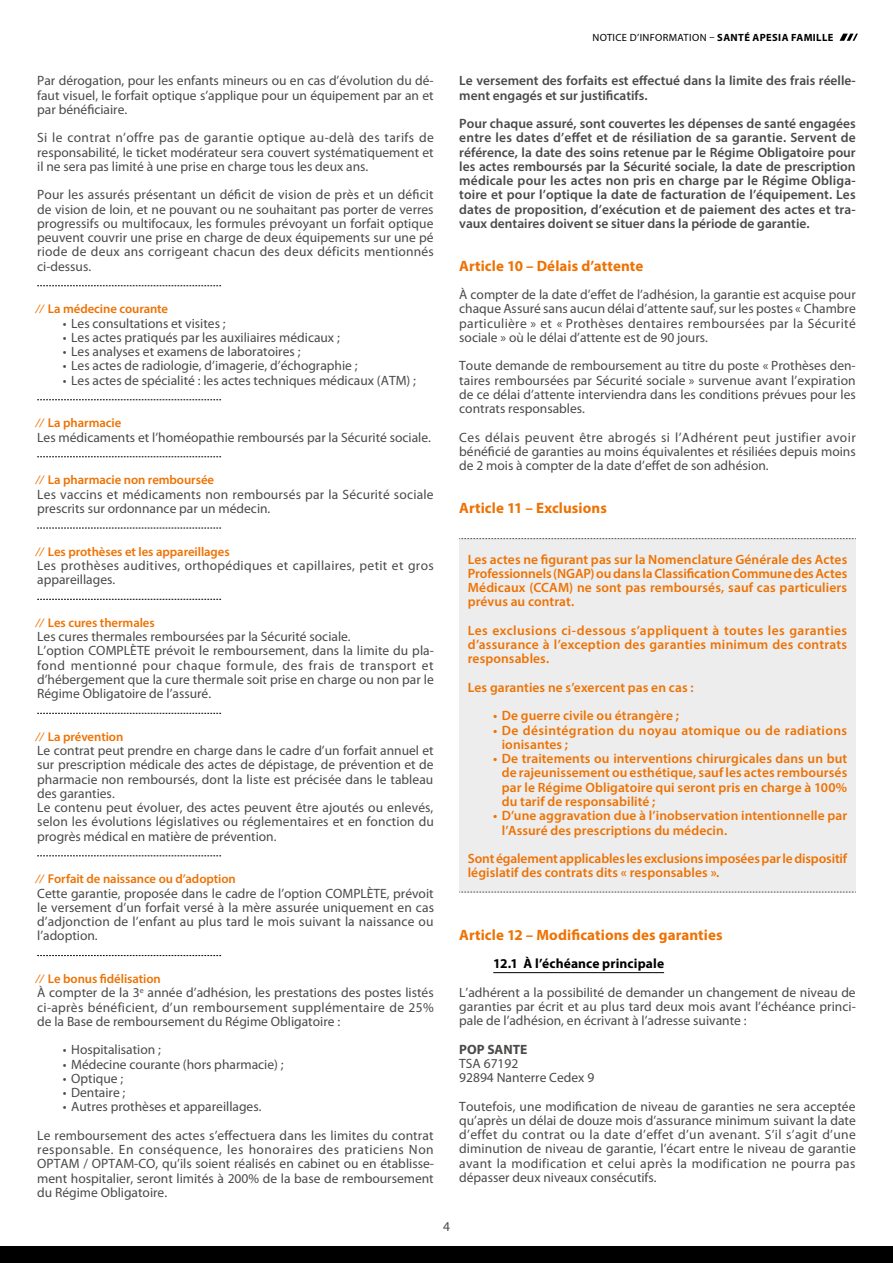
<style>
.page{position:relative;width:893px;height:1263px;background:#fff}
.page>*{position:absolute;margin:0;border:0;box-sizing:border-box;transform-origin:0 0}
.t1{font:700 15px "Myriad Pro";letter-spacing:.005em;color:#ee7203}
.t2{font:13.5px/14.2px "Myriad Pro";color:#4a4a49;text-align:justify}
.t3{font:600 13.5px/14.2px "Myriad Pro";letter-spacing:.005em;color:#ee7203;text-align:justify}
.t4{font:600 13.5px/14.2px "Myriad Pro";color:#4a4a49}
.t5{font:13.5px/14.2px "Myriad Pro";letter-spacing:.025em;color:#4a4a49}
.t6{font:600 13.5px/14.2px "Myriad Pro";letter-spacing:.03em;color:#ee7203}
.t7{font:700 13.5px "Myriad Pro";letter-spacing:.01em;color:#000}
.t8{font:700 13.5px "Myriad Pro";color:#4a4a49}
.t9{font:600 12.75px "Myriad Pro";letter-spacing:-.005em;color:#ee7203}
.t10{font:10.5px "Myriad Pro";letter-spacing:.035em;color:#000}
.s1{font-weight:700}
</style>
<div class="page">
<svg style="left:839px;top:34px;width:19px;height:7px"></svg>
<div style="left:0;top:1246px;width:893px;height:17px;background:#000"></div>
<svg style="left:37px;top:285px;width:184px;height:1px"></svg>
<svg style="left:37px;top:399px;width:184px;height:1px"></svg>
<svg style="left:37px;top:456px;width:184px;height:1px"></svg>
<svg style="left:37px;top:528px;width:184px;height:1px"></svg>
<svg style="left:37px;top:599px;width:184px;height:1px"></svg>
<svg style="left:37px;top:713px;width:184px;height:1px"></svg>
<svg style="left:37px;top:855px;width:184px;height:1px"></svg>
<svg style="left:37px;top:955px;width:184px;height:1px"></svg>
<hr style="left:493px;top:972px;width:171px;height:1px;background:#000">
<div style="left:459px;top:539px;width:397px;height:353px;background:#ededed"></div>
<svg style="left:459px;top:538px;width:397px;height:1px"></svg>
<svg style="left:459px;top:892px;width:397px;height:1px"></svg>
<p class="t10" style="left:592px;top:31px;width:242px">NOTICE D’INFORMATION – <span class="s1">SANTÉ APESIA FAMILLE</span></p>
<p class="t2" style="left:37px;top:74px;width:398px">Par dérogation, pour les enfants mineurs ou en cas d’évolution du dé&shy;faut visuel, le forfait optique s’applique pour un équipement par an et par bénéficiaire.</p>
<p class="t2" style="left:37px;top:131px;width:398px">Si le contrat n’offre pas de garantie optique au-delà des tarifs de responsabilité, le ticket modérateur sera couvert systématiquement et il ne sera pas limité à une prise en charge tous les deux ans.</p>
<p class="t2" style="left:37px;top:188px;width:398px">Pour les assurés présentant un déficit de vision de près et un déficit de vision de loin, et ne pouvant ou ne souhaitant pas porter de verres progressifs ou multifocaux, les formules prévoyant un forfait optique peuvent couvrir une prise en charge de deux équipements sur une pé riode de deux ans corrigeant chacun des deux déficits mentionnés ci-dessus.</p>
<p class="t9" style="left:37px;top:301px;width:132px">⁄ ⁄ La médecine courante</p>
<p class="t2" style="left:63px;top:316px;width:164px">• Les consultations et visites ;</p>
<p class="t2" style="left:63px;top:330px;width:279px">• Les actes pratiqués par les auxiliaires médicaux ;</p>
<p class="t2" style="left:63px;top:345px;width:239px">• Les analyses et examens de laboratoires ;</p>
<p class="t2" style="left:63px;top:359px;width:296px">• Les actes de radiologie, d’imagerie, d’échographie ;</p>
<p class="t2" style="left:63px;top:373px;width:355px">• Les actes de spécialité : les actes techniques médicaux (ATM) ;</p>
<p class="t9" style="left:37px;top:415px;width:86px">⁄ ⁄ La pharmacie</p>
<p class="t2" style="left:37px;top:430px;width:395px">Les médicaments et l’homéopathie remboursés par la Sécurité sociale.</p>
<p class="t9" style="left:37px;top:472px;width:178px">⁄ ⁄ La pharmacie non remboursée</p>
<p class="t2" style="left:37px;top:487px;width:398px">Les vaccins et médicaments non remboursés par la Sécurité sociale prescrits sur ordonnance par un médecin.</p>
<p class="t9" style="left:37px;top:543px;width:194px">⁄ ⁄ Les prothèses et les appareillages</p>
<p class="t5" style="left:37px;top:558px;width:398px">Les prothèses auditives, orthopédiques et capillaires, petit et gros appareillages.</p>
<p class="t9" style="left:37px;top:614px;width:119px">⁄ ⁄ Les cures thermales</p>
<p class="t2" style="left:37px;top:630px;width:398px;text-align:left">Les cures thermales remboursées par la Sécurité sociale.<br>L’option COMPLÈTE prévoit le remboursement, dans la limite du pla&shy;fond mentionné pour chaque formule, des frais de transport et d’hébergement que la cure thermale soit prise en charge ou non par le Régime Obligatoire de l’assuré.</p>
<p class="t9" style="left:37px;top:728px;width:88px">⁄ ⁄ La prévention</p>
<p class="t2" style="left:37px;top:744px;width:398px;text-align:left">Le contrat peut prendre en charge dans le cadre d’un forfait annuel et sur prescription médicale des actes de dépistage, de prévention et de pharmacie non remboursés, dont la liste est précisée dans le tableau des garanties.<br>Le contenu peut évoluer, des actes peuvent être ajoutés ou enlevés, selon les évolutions législatives ou réglementaires et en fonction du progrès médical en matière de prévention.</p>
<p class="t9" style="left:37px;top:871px;width:200px">⁄ ⁄ Forfait de naissance ou d’adoption</p>
<p class="t2" style="left:37px;top:886px;width:398px">Cette garantie, proposée dans le cadre de l’option COMPLÈTE, prévoit le versement d’un forfait versé à la mère assurée uniquement en cas d’adjonction de l’enfant au plus tard le mois suivant la naissance ou l’adoption.</p>
<p class="t9" style="left:37px;top:971px;width:125px">⁄ ⁄ Le bonus fidélisation</p>
<p class="t2" style="left:37px;top:986px;width:398px">À compter de la 3<sup>e</sup> année d’adhésion, les prestations des postes listés ci-après bénéficient, d’un remboursement supplémentaire de 25% de la Base de remboursement du Régime Obligatoire :</p>
<p class="t2" style="left:63px;top:1043px;width:100px">• Hospitalisation ;</p>
<p class="t2" style="left:63px;top:1057px;width:222px">• Médecine courante (hors pharmacie) ;</p>
<p class="t2" style="left:63px;top:1071px;width:62px">• Optique ;</p>
<p class="t2" style="left:63px;top:1086px;width:64px">• Dentaire ;</p>
<p class="t2" style="left:37px;top:1093px;width:398px;line-height:28.5px;text-indent:26px">• Autres prothèses et appareillages.<br>Le remboursement des actes s’effectuera dans les limites du contrat</p>
<p class="t2" style="left:37px;top:1143px;width:398px">responsable. En conséquence, les honoraires des praticiens Non OPTAM / OPTAM-CO, qu’ils soient réalisés en cabinet ou en établisse&shy;ment hospitalier, seront limités à 200% de la base de remboursement du Régime Obligatoire.</p>
<p class="t4" style="left:459px;top:73px;width:398px">Le versement des forfaits est effectué dans la limite des frais réelle&shy;ment engagés et sur justificatifs.</p>
<p class="t4" style="left:459px;top:116px;width:398px;text-align:justify">Pour chaque assuré, sont couvertes les dépenses de santé engagées entre les dates d’effet et de résiliation de sa garantie. Servent de référence, la date des soins retenue par le Régime Obligatoire pour les actes remboursés par la Sécurité sociale, la date de prescription médicale pour les actes non pris en charge par le Régime Obliga&shy;toire et pour l’optique la date de facturation de l’équipement. Les dates de proposition, d’exécution et de paiement des actes et tra&shy;vaux dentaires doivent se situer dans la période de garantie.</p>
<p class="t1" style="left:459px;top:256px;width:186px">Article 10 – Délais d’attente</p>
<p class="t2" style="left:459px;top:288px;width:398px">À compter de la date d’effet de l’adhésion, la garantie est acquise pour chaque Assuré sans aucun délai d’attente sauf, sur les postes « Chambre particulière » et « Prothèses dentaires remboursées par la Sécurité sociale » où le délai d’attente est de 90 jours.</p>
<p class="t2" style="left:459px;top:359px;width:398px">Toute demande de remboursement au titre du poste « Prothèses den&shy;taires remboursées par Sécurité sociale » survenue avant l’expiration de ce délai d’attente interviendra dans les conditions prévues pour les contrats responsables.</p>
<p class="t2" style="left:459px;top:430px;width:398px">Ces délais peuvent être abrogés si l’Adhérent peut justifier avoir bénéficié de garanties au moins équivalentes et résiliées depuis moins de 2 mois à compter de la date d’effet de son adhésion.</p>
<p class="t1" style="left:459px;top:498px;width:149px">Article 11 – Exclusions</p>
<p class="t3" style="left:468px;top:552px;width:381px">Les actes ne figurant pas sur la Nomenclature Générale des Actes Professionnels (NGAP) ou dans la Classification Commune des Actes Médicaux (CCAM) ne sont pas remboursés, sauf cas particuliers prévus au contrat.</p>
<p class="t3" style="left:468px;top:623px;width:381px">Les exclusions ci-dessous s’appliquent à toutes les garanties d’assurance à l’exception des garanties minimum des contrats responsables.</p>
<p class="t3" style="left:468px;top:680px;width:227px">Les garanties ne s’exercent pas en cas :</p>
<p class="t3" style="left:493px;top:708px;width:187px">• De guerre civile ou étrangère ;</p>
<p class="t6" style="left:502px;top:723px;width:347px;text-indent:-9px">• De désintégration du noyau atomique ou de radiations ionisantes ;</p>
<p class="t3" style="left:502px;top:751px;width:347px;text-indent:-9px">• De traitements ou interventions chirurgicales dans un but de rajeunissement ou esthétique, sauf les actes remboursés par le Régime Obligatoire qui seront pris en charge à 100% du tarif de responsabilité ;</p>
<p class="t3" style="left:502px;top:808px;width:347px;text-indent:-9px">• D’une aggravation due à l’inobservation intentionnelle par l’Assuré des prescriptions du médecin.</p>
<p class="t3" style="left:468px;top:851px;width:381px">Sont également applicables les exclusions imposées par le dispositif législatif des contrats dits « responsables ».</p>
<p class="t1" style="left:459px;top:925px;width:265px">Article 12 – Modifications des garanties</p>
<p class="t7" style="left:493px;top:955px;width:172px">12.1 À l’échéance principale</p>
<p class="t2" style="left:459px;top:985px;width:398px">L’adhérent a la possibilité de demander un changement de niveau de garanties par écrit et au plus tard deux mois avant l’échéance princi&shy;pale de l’adhésion, en écrivant à l’adresse suivante :</p>
<p class="t8" style="left:459px;top:1040px;width:70px">POP SANTE</p>
<p class="t2" style="left:459px;top:1056px;width:137px">TSA 67192<br>92894 Nanterre Cedex 9</p>
<p class="t2" style="left:459px;top:1099px;width:398px">Toutefois, une modification de niveau de garanties ne sera acceptée qu’après un délai de douze mois d’assurance minimum suivant la date d’effet du contrat ou la date d’effet d’un avenant. S’il s’agit d’une diminution de niveau de garantie, l’écart entre le niveau de garantie avant la modification et celui après la modification ne pourra pas dépasser deux niveaux consécutifs.</p>
<p class="t2" style="left:443px;top:1219px;width:8px">4</p>
</div>
